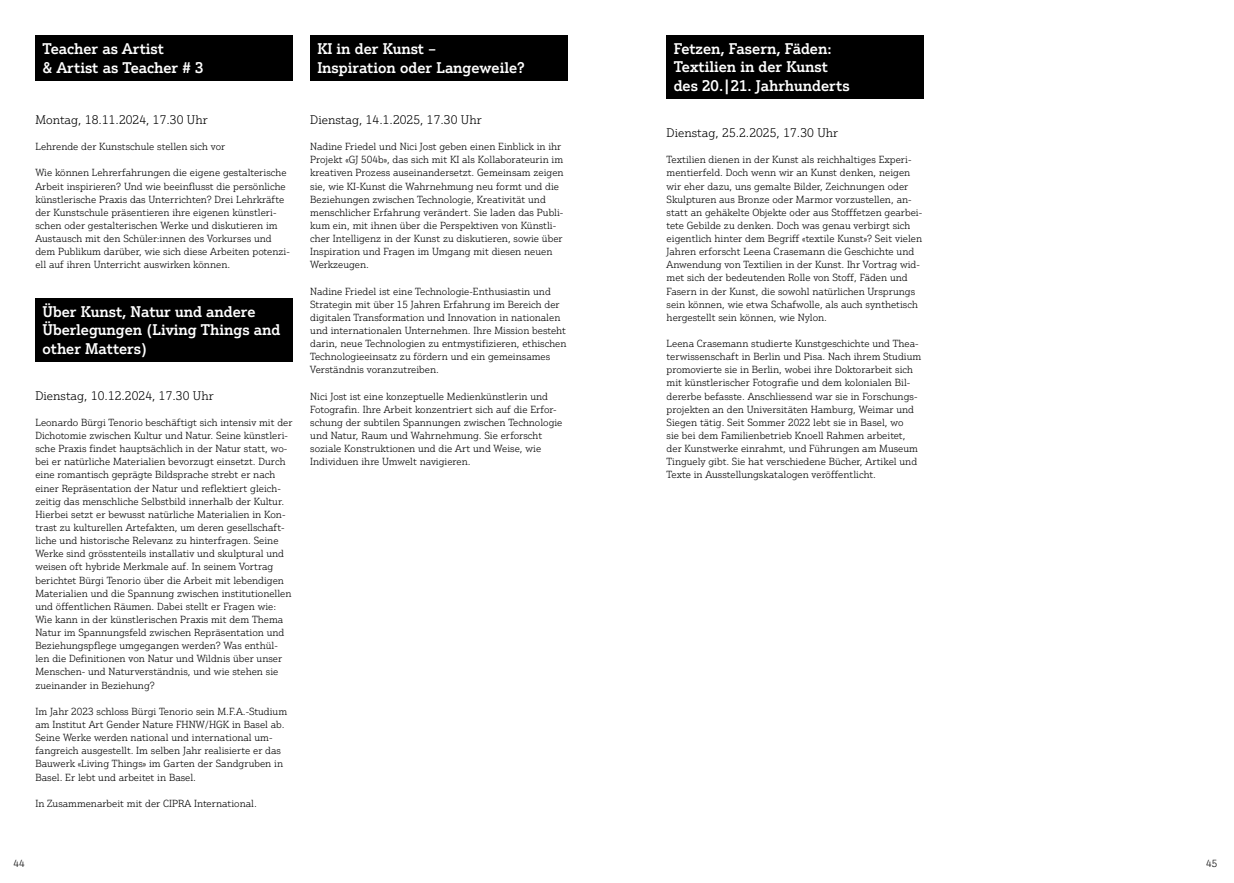
<style>
.page{position:relative;width:1234px;height:883px;background:#fff}
.page>*{position:absolute;margin:0;border:0;box-sizing:border-box;transform-origin:0 0}
.t1{font:500 15px/18.1px "Justus Pro";color:#fff}
.t2{font:300 12.12px "Justus Pro";color:#000}
.t3{font:300 10px/13.1px "Justus Pro";color:#000}
</style>
<div class="page">
<div style="left:35px;top:35px;width:257px;height:46px;background:#000"></div>
<div style="left:35px;top:298px;width:257px;height:63px;background:#000"></div>
<div style="left:310px;top:35px;width:257px;height:46px;background:#000"></div>
<div style="left:666px;top:35px;width:257px;height:63px;background:#000"></div>
<h1 class="t1" style="left:43px;top:40px;width:162px">Teacher as Artist<br>&amp; Artist as Teacher # 3</h1>
<p class="t2" style="left:35px;top:112px;width:174px">Montag, 18.11.2024, 17.30 Uhr</p>
<p class="t3" style="left:35px;top:140px;width:191px">Lehrende der Kunstschule stellen sich vor</p>
<p class="t3" style="left:35px;top:166px;width:256px">Wie können Lehrerfahrungen die eigene gestalterische Arbeit inspirieren? Und wie beeinflusst die persönliche künstlerische Praxis das Unterrichten? Drei Lehrkräfte der Kunstschule präsentieren ihre eigenen künstleri&shy;schen oder gestalterischen Werke und diskutieren im Austausch mit den Schüler:innen des Vorkurses und dem Publikum darüber, wie sich diese Arbeiten potenzi&shy;ell auf ihren Unterricht auswirken können.</p>
<h1 class="t1" style="left:43px;top:302px;width:239px">Über Kunst, Natur und andere<br>Überlegungen (Living Things and other Matters)</h1>
<p class="t2" style="left:35px;top:388px;width:180px">Dienstag, 10.12.2024, 17.30 Uhr</p>
<p class="t3" style="left:35px;top:415px;width:258px">Leonardo Bürgi Tenorio beschäftigt sich intensiv mit der Dichotomie zwischen Kultur und Natur. Seine künstleri&shy;sche Praxis findet hauptsächlich in der Natur statt, wo&shy;bei er natürliche Materialien bevorzugt einsetzt. Durch eine romantisch geprägte Bildsprache strebt er nach einer Repräsentation der Natur und reflektiert gleich&shy;zeitig das menschliche Selbstbild innerhalb der Kultur.<br>Hierbei setzt er bewusst natürliche Materialien in Kon&shy;trast zu kulturellen Artefakten, um deren gesellschaft&shy;liche und historische Relevanz zu hinterfragen. Seine Werke sind grösstenteils installativ und skulptural und weisen oft hybride Merkmale auf. In seinem Vortrag berichtet Bürgi Tenorio über die Arbeit mit lebendigen Materialien und die Spannung zwischen institutionellen und öffentlichen Räumen. Dabei stellt er Fragen wie:<br>Wie kann in der künstlerischen Praxis mit dem Thema Natur im Spannungsfeld zwischen Repräsentation und Beziehungspflege umgegangen werden? Was enthül&shy;len die Definitionen von Natur und Wildnis über unser Menschen- und Naturverständnis, und wie stehen sie zueinander in Beziehung?</p>
<p class="t3" style="left:35px;top:704px;width:253px">Im Jahr 2023 schloss Bürgi Tenorio sein M.F.A.-Studium am Institut Art Gender Nature FHNW/HGK in Basel ab.<br>Seine Werke werden national und international um&shy;fangreich ausgestellt. Im selben Jahr realisierte er das Bauwerk «Living Things» im Garten der Sandgruben in Basel. Er lebt und arbeitet in Basel.</p>
<p class="t3" style="left:35px;top:796px;width:223px">In Zusammenarbeit mit der CIPRA International.</p>
<h1 class="t1" style="left:317px;top:40px;width:209px">KI in der Kunst –<br>Inspiration oder Langeweile?</h1>
<p class="t2" style="left:310px;top:112px;width:173px">Dienstag, 14.1.2025, 17.30 Uhr</p>
<p class="t3" style="left:310px;top:140px;width:255px">Nadine Friedel und Nici Jost geben einen Einblick in ihr Projekt «GJ 504b», das sich mit KI als Kollaborateurin im kreativen Prozess auseinandersetzt. Gemeinsam zeigen sie, wie KI-Kunst die Wahrnehmung neu formt und die Beziehungen zwischen Technologie, Kreativität und menschlicher Erfahrung verändert. Sie laden das Publi&shy;kum ein, mit ihnen über die Perspektiven von Künstli&shy;cher Intelligenz in der Kunst zu diskutieren, sowie über Inspiration und Fragen im Umgang mit diesen neuen Werkzeugen.</p>
<p class="t3" style="left:310px;top:284px;width:258px">Nadine Friedel ist eine Technologie-Enthusiastin und Strategin mit über 15 Jahren Erfahrung im Bereich der digitalen Transformation und Innovation in nationalen und internationalen Unternehmen. Ihre Mission besteht darin, neue Technologien zu entmystifizieren, ethischen Technologieeinsatz zu fördern und ein gemeinsames Verständnis voranzutreiben.</p>
<p class="t3" style="left:310px;top:389px;width:254px">Nici Jost ist eine konzeptuelle Medienkünstlerin und Fotografin. Ihre Arbeit konzentriert sich auf die Erfor&shy;schung der subtilen Spannungen zwischen Technologie und Natur, Raum und Wahrnehmung. Sie erforscht soziale Konstruktionen und die Art und Weise, wie Individuen ihre Umwelt navigieren.</p>
<h1 class="t1" style="left:673px;top:40px;width:177px">Fetzen, Fasern, Fäden:<br>Textilien in der Kunst des 20.|21. Jahrhunderts</h1>
<p class="t2" style="left:666px;top:125px;width:173px">Dienstag, 25.2.2025, 17.30 Uhr</p>
<p class="t3" style="left:666px;top:153px;width:257px">Textilien dienen in der Kunst als reichhaltiges Experi&shy;mentierfeld. Doch wenn wir an Kunst denken, neigen wir eher dazu, uns gemalte Bilder, Zeichnungen oder Skulpturen aus Bronze oder Marmor vorzustellen, an&shy;statt an gehäkelte Objekte oder aus Stofffetzen gearbei&shy;tete Gebilde zu denken. Doch was genau verbirgt sich eigentlich hinter dem Begriff «textile Kunst»? Seit vielen Jahren erforscht Leena Crasemann die Geschichte und Anwendung von Textilien in der Kunst. Ihr Vortrag wid&shy;met sich der bedeutenden Rolle von Stoff, Fäden und Fasern in der Kunst, die sowohl natürlichen Ursprungs sein können, wie etwa Schafwolle, als auch synthetisch hergestellt sein können, wie Nylon.</p>
<p class="t3" style="left:666px;top:337px;width:256px">Leena Crasemann studierte Kunstgeschichte und Thea&shy;terwissenschaft in Berlin und Pisa. Nach ihrem Studium promovierte sie in Berlin, wobei ihre Doktorarbeit sich mit künstlerischer Fotografie und dem kolonialen Bil&shy;dererbe befasste. Anschliessend war sie in Forschungs&shy;projekten an den Universitäten Hamburg, Weimar und Siegen tätig. Seit Sommer 2022 lebt sie in Basel, wo<br>sie bei dem Familienbetrieb Knoell Rahmen arbeitet, der Kunstwerke einrahmt, und Führungen am Museum Tinguely gibt. Sie hat verschiedene Bücher, Artikel und Texte in Ausstellungskatalogen veröffentlicht.</p>
<p class="t3" style="left:14px;top:856px;width:13px">44</p>
<p class="t3" style="left:1205px;top:856px;width:13px">45</p>
</div>
